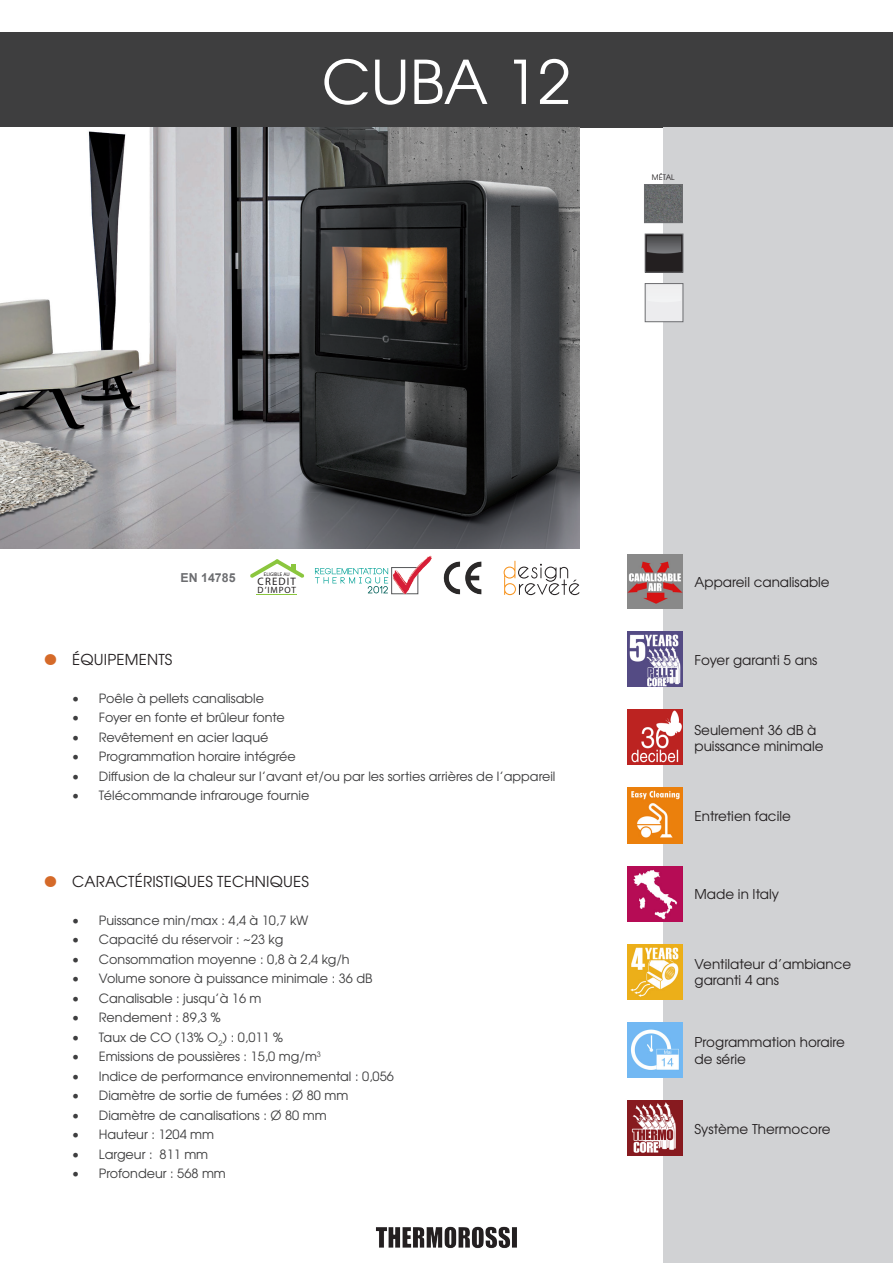
<style>
.page{position:relative;width:893px;height:1263px;background:#fff}
.page>*{position:absolute;margin:0;border:0;box-sizing:border-box;transform-origin:0 0}
.t1{font:60px "Te X Gyre Adventor";color:#fff}
.t2{font:46.5px "Braggadocio";color:#d56a29}
.t3{font:15px "Te X Gyre Adventor";letter-spacing:.015em;color:#231f20}
.t4{font:13.5px/16.2px "Te X Gyre Adventor";color:#231f20}
.t5{font:12.75px "Te X Gyre Adventor";color:#3e3e3f}
.t6{font:700 12.3px "Arial";color:#6c6d70}
.t7{font:10.8px "Myriad Pro";letter-spacing:.105em;color:#231f20}
.t8{font:9.15px "Myriad Pro";letter-spacing:.1em;color:#231f20}
.t9{font:7.5px "Te X Gyre Adventor";letter-spacing:.005em;color:#231f20}
.t10{font:5.1px "Myriad Pro";color:#231f20}
</style>
<div class="page">
<div style="left:0;top:32px;width:893px;height:96px;background:#3e3e3f"></div>
<div style="left:663px;top:128px;width:230px;height:1135px;background:#d1d2d4"></div>
<img style="left:376px;top:1226px;width:141px;height:23px">
<img style="left:0;top:128px;width:580px;height:421px">
<svg style="left:315px;top:568px;width:73px;height:25px"></svg>
<div style="left:391px;top:567px;width:27px;height:27px;border:1px solid #57585a"></div>
<img style="left:393px;top:555px;width:38px;height:39px">
<svg style="left:250px;top:559px;width:54px;height:19px"></svg>
<hr style="left:257px;top:595px;width:40px;height:1px;background:#8bc63e">
<img style="left:443px;top:561px;width:39px;height:34px">
<svg style="left:504px;top:561px;width:76px;height:34px"></svg>
<img style="left:627px;top:632px;width:56px;height:55px">
<img style="left:627px;top:710px;width:56px;height:55px">
<img style="left:627px;top:788px;width:56px;height:55px">
<img style="left:627px;top:866px;width:56px;height:55px">
<img style="left:627px;top:944px;width:56px;height:55px">
<img style="left:647px;top:285px;width:34px;height:35px">
<div style="left:645px;top:283px;width:38px;height:39px;border:1px solid #6c6d70"></div>
<img style="left:647px;top:236px;width:34px;height:35px">
<div style="left:645px;top:234px;width:38px;height:39px;border:1px solid #6c6d70"></div>
<img style="left:646px;top:186px;width:35px;height:35px">
<div style="left:644px;top:184px;width:39px;height:39px;border:1px solid #6c6d70"></div>
<img style="left:627px;top:1100px;width:56px;height:56px">
<img style="left:627px;top:1022px;width:56px;height:55px">
<img style="left:627px;top:554px;width:56px;height:55px">
<p class="t1" style="left:322px;top:34px;width:251px">CUBA 12</p>
<p class="t9" style="left:652px;top:172px;width:24px">MÉTAL</p>
<p class="t6" style="left:181px;top:570px;width:56px">EN 14785</p>
<p class="t10" style="left:264px;top:571px;width:27px">ELIGIBLE AU</p>
<p class="t7" style="left:258px;top:574px;width:40px">CREDIT</p>
<p class="t8" style="left:258px;top:584px;width:40px">D’IMPOT</p>
<p class="t2" style="left:44px;top:619px;width:15px">.</p>
<p class="t3" style="left:72px;top:648px;width:102px">ÉQUIPEMENTS</p>
<p class="t5" style="left:72px;top:688px;width:194px">• Poêle à pellets canalisable</p>
<p class="t5" style="left:72px;top:708px;width:214px">• Foyer en fonte et brûleur fonte</p>
<p class="t5" style="left:72px;top:727px;width:198px">• Revêtement en acier laqué</p>
<p class="t5" style="left:72px;top:747px;width:225px">• Programmation horaire intégrée</p>
<p class="t5" style="left:72px;top:766px;width:485px">• Diffusion de la chaleur sur l’avant et/ou par les sorties arrières de l’appareil</p>
<p class="t5" style="left:72px;top:786px;width:239px">• Télécommande infrarouge fournie</p>
<p class="t2" style="left:44px;top:841px;width:15px">.</p>
<p class="t3" style="left:72px;top:870px;width:238px">CARACTÉRISTIQUES TECHNIQUES</p>
<p class="t5" style="left:72px;top:910px;width:238px">• Puissance min/max : 4,4 à 10,7 kW</p>
<p class="t5" style="left:72px;top:930px;width:213px">• Capacité du réservoir : ~23 kg</p>
<p class="t5" style="left:72px;top:949px;width:279px">• Consommation moyenne : 0,8 à 2,4 kg/h</p>
<p class="t5" style="left:72px;top:969px;width:302px">• Volume sonore à puissance minimale : 36 dB</p>
<p class="t5" style="left:72px;top:988px;width:191px">• Canalisable : jusqu’à 16 m</p>
<p class="t5" style="left:72px;top:1008px;width:150px">• Rendement : 89,3 %</p>
<p class="t5" style="left:72px;top:1027px;width:213px">• Taux de CO (13% O<sub>2</sub>) : 0,011 %</p>
<p class="t5" style="left:72px;top:1047px;width:251px">• Emissions de poussières : 15,0 mg/m<sup>3</sup></p>
<p class="t5" style="left:72px;top:1066px;width:323px">• Indice de performance environnemental : 0,056</p>
<p class="t5" style="left:72px;top:1086px;width:278px">• Diamètre de sortie de fumées : Ø 80 mm</p>
<p class="t5" style="left:72px;top:1105px;width:256px">• Diamètre de canalisations : Ø 80 mm</p>
<p class="t5" style="left:72px;top:1125px;width:144px">• Hauteur : 1204 mm</p>
<p class="t5" style="left:72px;top:1144px;width:138px">• Largeur : 811 mm</p>
<p class="t5" style="left:72px;top:1164px;width:156px">• Profondeur : 568 mm</p>
<p class="t4" style="left:695px;top:573px;width:137px">Appareil canalisable</p>
<p class="t4" style="left:695px;top:651px;width:124px">Foyer garanti 5 ans</p>
<p class="t4" style="left:695px;top:721px;width:123px">Seulement 36 dB à</p>
<p class="t4" style="left:695px;top:737px;width:130px">puissance minimale</p>
<p class="t4" style="left:695px;top:807px;width:98px">Entretien facile</p>
<p class="t4" style="left:695px;top:885px;width:86px">Made in Italy</p>
<p class="t4" style="left:695px;top:955px;width:158px">Ventilateur d’ambiance garanti 4 ans</p>
<p class="t4" style="left:695px;top:1033px;width:152px">Programmation horaire de série</p>
<p class="t4" style="left:695px;top:1120px;width:137px">Système Thermocore</p>
</div>
